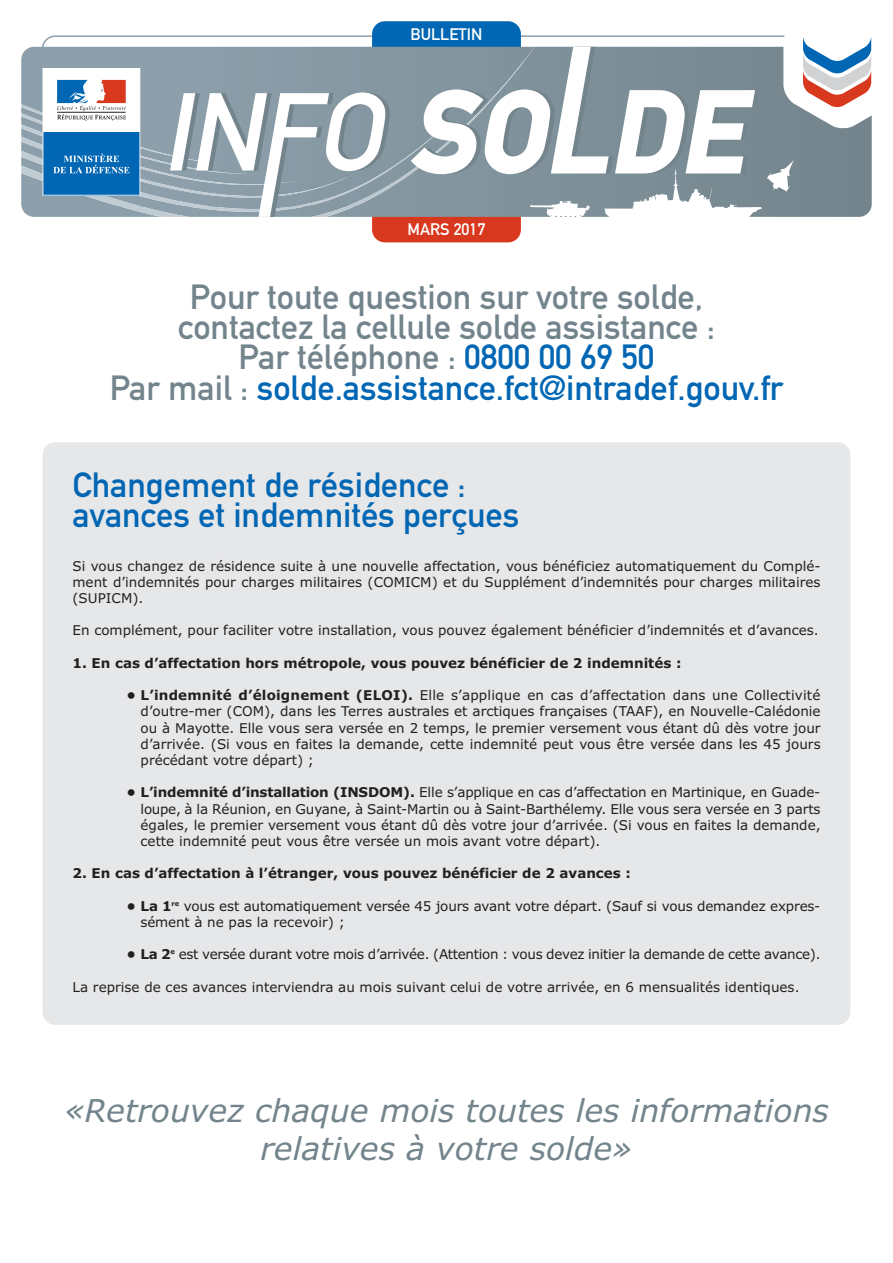
<style>
.page{position:relative;width:893px;height:1263px;background:#fff}
.page>*{position:absolute;margin:0;border:0;box-sizing:border-box;transform-origin:0 0}
.t1{font:34.5px/30px "DIN Mittelschrift";color:#73848c;text-align:center}
.t2{font:34.5px/30px "DIN Mittelschrift";color:#0166b3}
.t3{font:italic 31.5px/37.8px "Verdana";color:#73848c;text-align:center}
.t4{font:16.5px "DIN Mittelschrift";color:#fff}
.t5{font:13.5px/16.2px "Verdana";color:#231f20;text-align:justify}
.t6{font:700 13.5px "Verdana";color:#231f20}
.t7{font:13.5px "Verdana";letter-spacing:-.02em;color:#231f20}
.s1{color:#0166b3}
.s2{font-weight:700}
</style>
<div class="page">
<svg style="left:42px;top:35px;width:330px;height:12px"></svg>
<div style="left:372px;top:204px;width:149px;height:38px;background:#d8381e;border-radius:13px"></div>
<div style="left:372px;top:21px;width:149px;height:39px;background:#0166b3;border-radius:13px"></div>
<svg style="left:161px;top:43px;width:360px;height:184px"></svg>
<svg style="left:21px;top:47px;width:390px;height:170px;background:#8ea0ab"></svg>
<svg style="left:43px;top:68px;width:97px;height:128px"></svg>
<svg style="left:170px;top:92px;width:221px;height:125px"></svg>
<svg style="left:411px;top:26px;width:461px;height:198px"></svg>
<div style="left:43px;top:442px;width:807px;height:583px;background:#e6e7e9;border-radius:13px"></div>
<p class="t4" style="left:411px;top:28px;width:73px">BULLETIN</p>
<p class="t4" style="left:408px;top:223px;width:79px">MARS 2017</p>
<h1 class="t1" style="left:110px;top:286px;width:675px">Pour toute question sur votre solde,<br>contactez la cellule solde assistance :<br>Par téléphone : <span class="s1">0800 00 69 50<br></span>Par mail : <span class="s1">solde.assistance.fct@intradef.gouv.fr</span></h1>
<h1 class="t2" style="left:73px;top:473px;width:448px">Changement de résidence : avances et indemnités perçues</h1>
<p class="t5" style="left:73px;top:559px;width:750px">Si vous changez de résidence suite à une nouvelle affectation, vous bénéficiez automatiquement du Complé&shy;ment d’indemnités pour charges militaires (COMICM) et du Supplément d’indemnités pour charges militaires (SUPICM).</p>
<p class="t5" style="left:73px;top:623px;width:748px">En complément, pour faciliter votre installation, vous pouvez également bénéficier d’indemnités et d’avances.</p>
<p class="t6" style="left:73px;top:657px;width:610px">1. En cas d’affectation hors métropole, vous pouvez bénéficier de 2 indemnités :</p>
<p class="t5" style="left:141px;top:688px;width:682px;text-indent:-14px"><span class="s2">• L’indemnité d’éloignement (ELOI).</span> Elle s’applique en cas d’affectation dans une Collectivité d’outre-mer (COM), dans les Terres australes et arctiques françaises (TAAF), en Nouvelle-Calédonie ou à Mayotte. Elle vous sera versée en 2 temps, le premier versement vous étant dû dès votre jour d’arrivée. (Si vous en faites la demande, cette indemnité peut vous être versée dans les 45 jours précédant votre départ) ;</p>
<p class="t5" style="left:141px;top:785px;width:682px;text-indent:-14px"><span class="s2">• L’indemnité d’installation (INSDOM).</span> Elle s’applique en cas d’affectation en Martinique, en Guade&shy;loupe, à la Réunion, en Guyane, à Saint-Martin ou à Saint-Barthélemy. Elle vous sera versée en 3 parts égales, le premier versement vous étant dû dès votre jour d’arrivée. (Si vous en faites la demande, cette indemnité peut vous être versée un mois avant votre départ).</p>
<p class="t6" style="left:73px;top:868px;width:560px">2. En cas d’affectation à l’étranger, vous pouvez bénéficier de 2 avances :</p>
<p class="t5" style="left:141px;top:899px;width:681px;text-indent:-14px"><span class="s2">• La 1</span><sup>re</sup> vous est automatiquement versée 45 jours avant votre départ. (Sauf si vous demandez expres&shy;sément à ne pas la recevoir) ;</p>
<p class="t7" style="left:127px;top:949px;width:696px"><span class="s2">• La 2</span><sup>e</sup> est versée durant votre mois d’arrivée. (Attention : vous devez initier la demande de cette avance).</p>
<p class="t5" style="left:73px;top:980px;width:728px">La reprise de ces avances interviendra au mois suivant celui de votre arrivée, en 6 mensualités identiques.</p>
<h2 class="t3" style="left:64px;top:1092px;width:766px">«Retrouvez chaque mois toutes les informations relatives à votre solde»</h2>
</div>
